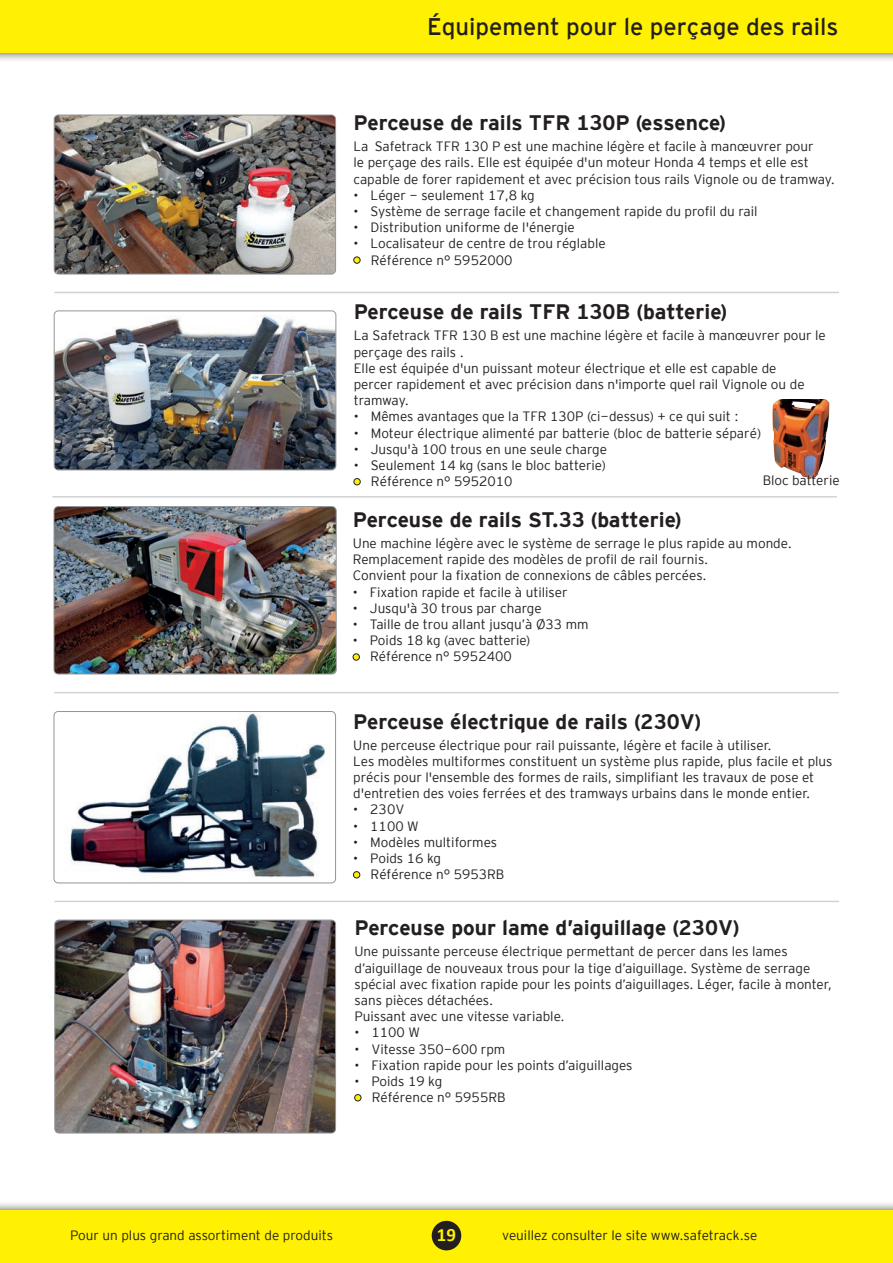
<style>
.page{position:relative;width:893px;height:1263px;background:#fff}
.page>*{position:absolute;margin:0;border:0;box-sizing:border-box;transform-origin:0 0}
.t1{font:24px "Interstate Mono";color:#231f20}
.t2{font:700 21px "Interstate Mono";color:#231f20}
.t3{font:700 18.9px "Calibri";color:#fff101}
.t4{font:13.5px/16.2px "Interstate Mono Lgt";color:#231f20}
</style>
<div class="page">
<div style="left:0;top:1200px;width:893px;height:63px;background:#231f20;opacity:.75"></div>
<div style="left:0;top:1210px;width:893px;height:53px;background:#fff101"></div>
<div style="left:0;top:0;width:893px;height:63px;background:#231f20;opacity:.75"></div>
<div style="left:0;top:0;width:893px;height:53px;background:#fff101"></div>
<div style="left:432px;top:1221px;width:29px;height:29px;background:#231f20;border-radius:50%"></div>
<img style="left:54px;top:115px;width:282px;height:159px">
<div style="left:54px;top:115px;width:282px;height:159px;border:1px solid #939598;border-radius:4px"></div>
<svg style="left:354px;top:257px;width:6px;height:6px"></svg>
<img style="left:54px;top:315px;width:282px;height:155px">
<div style="left:54px;top:311px;width:282px;height:159px;border:1px solid #939598;border-radius:4px"></div>
<div style="left:354px;top:478px;width:6px;height:7px;background:#fff101;border-radius:50%"></div>
<div style="left:354px;top:478px;width:6px;height:7px;border:1px solid #231f20;border-radius:50%"></div>
<svg style="left:353px;top:654px;width:6px;height:6px"></svg>
<div style="left:353px;top:654px;width:7px;height:6px;border:1px solid #231f20;border-radius:50%"></div>
<div style="left:355px;top:1094px;width:6px;height:7px;background:#fff101;border-radius:50%"></div>
<div style="left:354px;top:1094px;width:7px;height:7px;border:1px solid #231f20;border-radius:50%"></div>
<img style="left:54px;top:711px;width:282px;height:172px">
<div style="left:54px;top:711px;width:282px;height:172px;border:1px solid #939598;border-radius:4px"></div>
<div style="left:353px;top:872px;width:7px;height:6px;background:#fff101;border-radius:50%"></div>
<div style="left:353px;top:871px;width:7px;height:7px;border:1px solid #231f20;border-radius:50%"></div>
<img style="left:55px;top:920px;width:281px;height:213px">
<div style="left:55px;top:920px;width:281px;height:213px;border:1px solid #939598;border-radius:4px"></div>
<img style="left:54px;top:507px;width:282px;height:167px">
<div style="left:54px;top:506px;width:282px;height:168px;border:1px solid #939598;border-radius:4px"></div>
<hr style="left:54px;top:292px;width:785px;height:1px;background:#d1d2d4">
<hr style="left:52px;top:496px;width:785px;height:1px;background:#d1d2d4">
<hr style="left:54px;top:692px;width:785px;height:1px;background:#d1d2d4">
<hr style="left:54px;top:901px;width:785px;height:1px;background:#d1d2d4">
<img style="left:772px;top:400px;width:58px;height:78px">
<h1 class="t1" style="left:427px;top:13px;width:413px">Équipement pour le perçage des rails</h1>
<h2 class="t2" style="left:354px;top:111px;width:374px">Perceuse de rails TFR 130P (essence)</h2>
<p class="t4" style="left:354px;top:138px;width:483px">La Safetrack TFR 130 P est une machine légère et facile à manœuvrer pour<br>le perçage des rails. Elle est équipée d'un moteur Honda 4 temps et elle est capable de forer rapidement et avec précision tous rails Vignole ou de tramway.</p>
<p class="t4" style="left:354px;top:187px;width:183px">• Léger - seulement 17,8 kg</p>
<p class="t4" style="left:354px;top:203px;width:405px">• Système de serrage facile et changement rapide du profil du rail</p>
<p class="t4" style="left:354px;top:219px;width:223px">• Distribution uniforme de l'énergie</p>
<p class="t4" style="left:371px;top:235px;width:236px;text-indent:-17px">• Localisateur de centre de trou réglable<br>Référence n° 5952000</p>
<h2 class="t2" style="left:354px;top:300px;width:375px">Perceuse de rails TFR 130B (batterie)</h2>
<p class="t4" style="left:354px;top:327px;width:474px">La Safetrack TFR 130 B est une machine légère et facile à manœuvrer pour le perçage des rails .<br>Elle est équipée d'un puissant moteur électrique et elle est capable de<br>percer rapidement et avec précision dans n'importe quel rail Vignole ou de tramway.</p>
<p class="t4" style="left:354px;top:408px;width:386px">• Mêmes avantages que la TFR 130P (ci-dessus) + ce qui suit :</p>
<p class="t4" style="left:354px;top:425px;width:409px">• Moteur électrique alimenté par batterie (bloc de batterie séparé)</p>
<p class="t4" style="left:354px;top:441px;width:255px">• Jusqu'à 100 trous en une seule charge</p>
<p class="t4" style="left:371px;top:457px;width:236px;text-indent:-17px">• Seulement 14 kg (sans le bloc batterie)<br>Référence n° 5952010</p>
<h2 class="t2" style="left:353px;top:508px;width:330px">Perceuse de rails ST.33 (batterie)</h2>
<p class="t4" style="left:353px;top:535px;width:441px">Une machine légère avec le système de serrage le plus rapide au monde.<br>Remplacement rapide des modèles de profil de rail fournis.<br>Convient pour la fixation de connexions de câbles percées.</p>
<p class="t4" style="left:353px;top:584px;width:216px">• Fixation rapide et facile à utiliser</p>
<p class="t4" style="left:353px;top:600px;width:190px">• Jusqu'à 30 trous par charge</p>
<p class="t4" style="left:353px;top:616px;width:237px">• Taille de trou allant jusqu’à Ø33 mm</p>
<p class="t4" style="left:353px;top:632px;width:179px;text-align:center">• Poids 18 kg (avec batterie)<br>Référence n° 5952400</p>
<p class="t4" style="left:763px;top:472px;width:78px">Bloc batterie</p>
<h2 class="t2" style="left:353px;top:709px;width:349px">Perceuse électrique de rails (230V)</h2>
<p class="t4" style="left:353px;top:737px;width:481px">Une perceuse électrique pour rail puissante, légère et facile à utiliser.<br>Les modèles multiformes constituent un système plus rapide, plus facile et plus précis pour l'ensemble des formes de rails, simplifiant les travaux de pose et d'entretien des voies ferrées et des tramways urbains dans le monde entier.</p>
<p class="t4" style="left:353px;top:801px;width:53px">• 230V</p>
<p class="t4" style="left:353px;top:818px;width:67px">• 1100 W</p>
<p class="t4" style="left:353px;top:834px;width:145px">• Modèles multiformes</p>
<p class="t4" style="left:371px;top:850px;width:135px;text-indent:-17px">• Poids 16 kg<br>Référence n° 5953RB</p>
<h2 class="t2" style="left:354px;top:916px;width:386px">Perceuse pour lame d’aiguillage (230V)</h2>
<p class="t4" style="left:354px;top:943px;width:479px">Une puissante perceuse électrique permettant de percer dans les lames d’aiguillage de nouveaux trous pour la tige d’aiguillage. Système de serrage spécial avec fixation rapide pour les points d’aiguillages. Léger, facile à monter, sans pièces détachées.<br>Puissant avec une vitesse variable.</p>
<p class="t4" style="left:354px;top:1024px;width:67px">• 1100 W</p>
<p class="t4" style="left:354px;top:1041px;width:152px">• Vitesse 350-600 rpm</p>
<p class="t4" style="left:354px;top:1057px;width:280px">• Fixation rapide pour les points d’aiguillages</p>
<p class="t4" style="left:372px;top:1073px;width:135px;text-indent:-17px">• Poids 19 kg<br>Référence n° 5955RB</p>
<p class="t4" style="left:70px;top:1227px;width:264px">Pour un plus grand assortiment de produits</p>
<h3 class="t3" style="left:437px;top:1221px;width:21px">19</h3>
<p class="t4" style="left:502px;top:1227px;width:257px">veuillez consulter le site www.safetrack.se</p>
</div>
